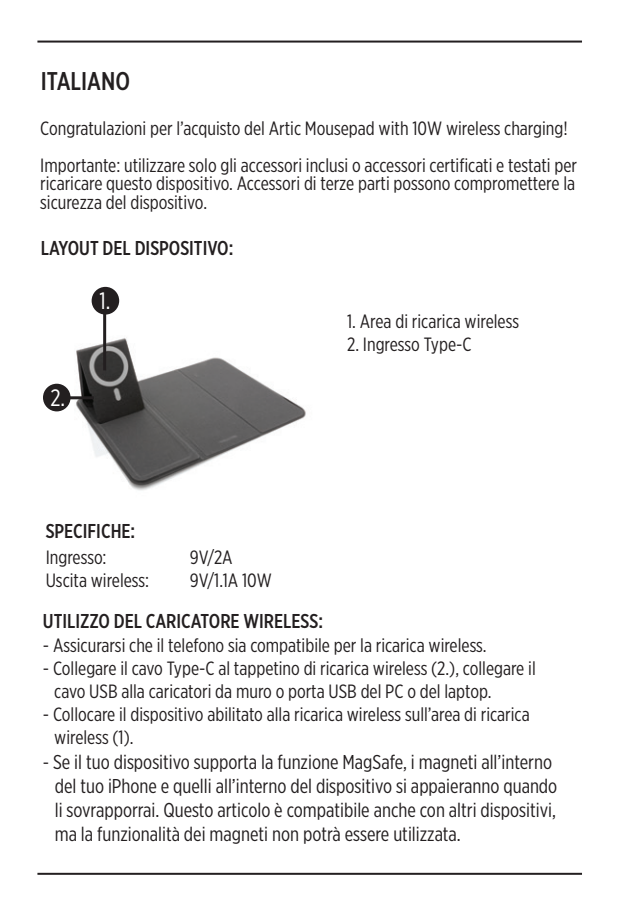
<style>
.page{position:relative;width:624px;height:908px;background:#fff}
.page>*{position:absolute;margin:0;border:0;box-sizing:border-box;transform-origin:0 0}
.t1{font:500 25.6px "Gotham X Narrow";color:#231f20}
.t2{font:23.6px "Gotham X Narrow";color:#fff}
.t3{font:20px "Gotham X Narrow";color:#231f20}
.t4{font:500 20px "Gotham X Narrow";color:#231f20}
.t5{font:19.2px/18.4px "Gotham X Narrow";color:#231f20}
.s1{font-size:19.2px}
</style>
<div class="page">
<hr style="left:37px;top:41px;width:545px;height:2px;background:#231f20">
<hr style="left:37px;top:872px;width:545px;height:2px;background:#231f20">
<img style="left:59px;top:324px;width:247px;height:167px">
<div style="left:43px;top:383px;width:28px;height:28px;background:#231f20;border-radius:50%"></div>
<hr style="left:103px;top:313px;width:3px;height:57px;background:#231f20">
<div style="left:92px;top:287px;width:27px;height:27px;background:#231f20;border-radius:50%"></div>
<hr style="left:70px;top:396px;width:24px;height:3px;background:#231f20">
<p class="t1" style="left:41px;top:65px;width:91px">ITALIANO</p>
<p class="t5" style="left:40px;top:118px;width:529px">Congratulazioni per l’acquisto del Artic Mousepad with 10W wireless charging!</p>
<p class="t5" style="left:40px;top:155px;width:538px;text-align:justify">Importante: utilizzare solo gli accessori inclusi o accessori certificati e testati per ricaricare questo dispositivo. Accessori di terze parti possono compromettere la sicurezza del dispositivo.</p>
<p class="t4" style="left:41px;top:235px;width:194px">LAYOUT DEL DISPOSITIVO:</p>
<p class="t2" style="left:50px;top:384px;width:16px">2.</p>
<p class="t2" style="left:99px;top:286px;width:13px">1.</p>
<p class="t4" style="left:46px;top:518px;width:91px">SPECIFICHE:</p>
<p class="t5" style="left:46px;top:547px;width:62px">Ingresso:</p>
<p class="t5" style="left:190px;top:547px;width:44px">9V/2A</p>
<p class="t5" style="left:46px;top:570px;width:105px">Uscita wireless:</p>
<p class="t5" style="left:190px;top:570px;width:84px">9V/1.1A 10W</p>
<p class="t5" style="left:347px;top:311px;width:173px">1. Area di ricarica wireless</p>
<p class="t5" style="left:347px;top:335px;width:126px">2. Ingresso Type-C</p>
<p class="t4" style="left:43px;top:608px;width:281px">UTILIZZO DEL CARICATORE WIRELESS:</p>
<p class="t5" style="left:43px;top:635px;width:445px">- Assicurarsi che il telefono sia compatibile per la ricarica wireless.</p>
<p class="t5" style="left:54px;top:656px;width:483px;line-height:23.2px;text-indent:-11px">- Collegare il cavo Type-C al tappetino di ricarica wireless (2.), collegare il cavo USB alla caricatori da muro o porta USB del PC o del laptop.</p>
<p class="t5" style="left:54px;top:702px;width:477px;line-height:23.2px;text-indent:-11px">- Collocare il dispositivo abilitato alla ricarica wireless sull’area di ricarica wireless (1).</p>
<p class="t3" style="left:43px;top:749px;width:510px"><span class="s1">-</span> Se il tuo dispositivo supporta la funzione MagSafe, i magneti all’interno</p>
<p class="t3" style="left:55px;top:773px;width:504px">del tuo iPhone e quelli all’interno del dispositivo si appaieranno quando</p>
<p class="t3" style="left:55px;top:797px;width:502px">li sovrapporrai. Questo articolo è compatibile anche con altri dispositivi,</p>
<p class="t3" style="left:55px;top:821px;width:407px">ma la funzionalità dei magneti non potrà essere utilizzata.</p>
</div>
